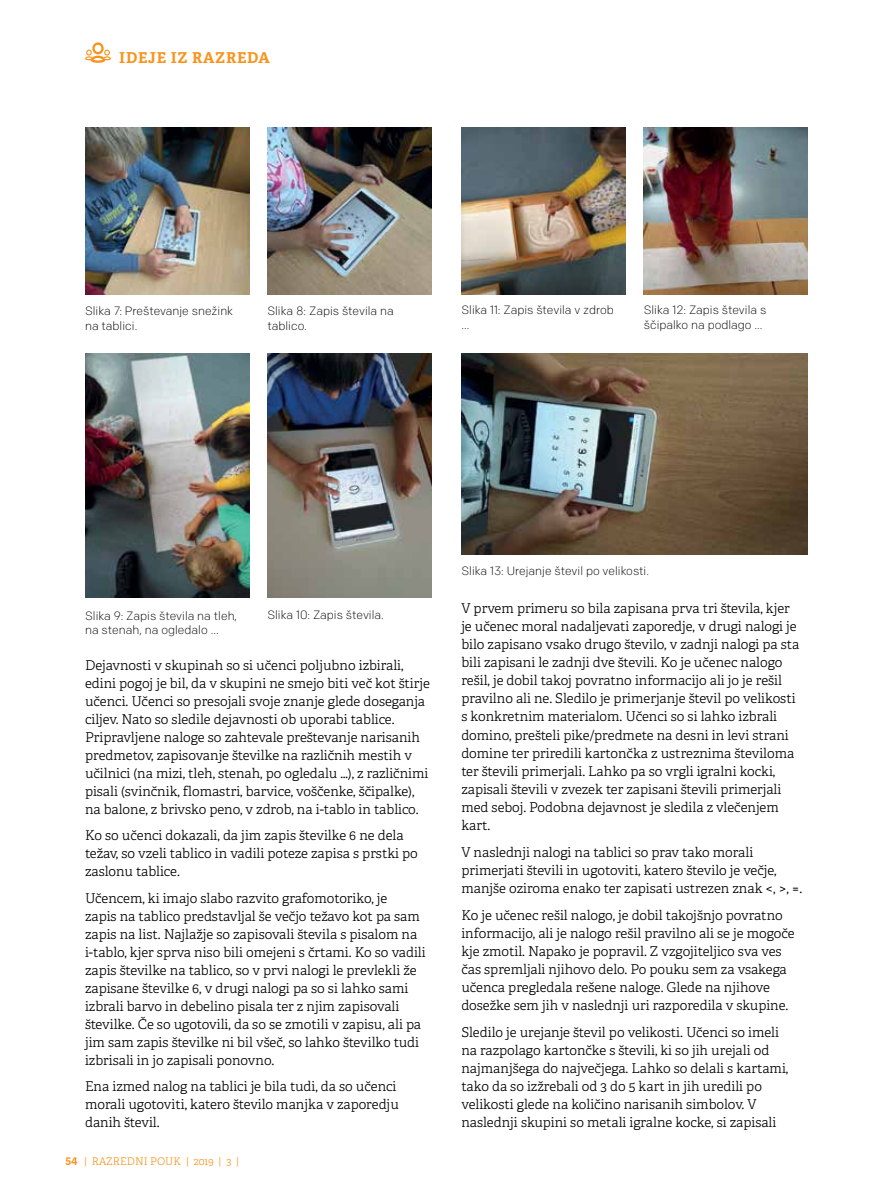
<style>
.page{position:relative;width:893px;height:1191px;background:#fff}
.page>*{position:absolute;margin:0;border:0;box-sizing:border-box;transform-origin:0 0}
.t1{font:700 15px "Adelle";color:#f7941e}
.t2{font:300 13.5px/18.1px "Adelle";color:#000}
.t3{font:300 12px/14.4px "Chrono";color:#000}
.t4{font:300 10.5px "Adelle";color:#f7941e}
.s1{font-family:"Adelle Sans";font-weight:700}
</style>
<div class="page">
<svg style="left:85px;top:42px;width:26px;height:21px"></svg>
<img style="left:85px;top:128px;width:164px;height:167px">
<img style="left:644px;top:128px;width:164px;height:167px">
<img style="left:267px;top:128px;width:165px;height:167px">
<img style="left:461px;top:128px;width:165px;height:167px">
<img style="left:85px;top:353px;width:164px;height:244px">
<img style="left:267px;top:353px;width:165px;height:244px">
<img style="left:461px;top:353px;width:347px;height:201px">
<p class="t1" style="left:119px;top:48px;width:11px">IDEJE</p>
<p class="t1" style="left:171px;top:48px;width:79px">IZ RAZ REDA</p>
<p class="t3" style="left:267px;top:304px;width:128px">Slika 8: Zapis števila na tablico.</p>
<p class="t3" style="left:461px;top:303px;width:154px">Slika 11: Zapis števila v zdrob …</p>
<p class="t3" style="left:85px;top:304px;width:150px">Slika 7: Preštevanje snežink na tablici.</p>
<p class="t3" style="left:644px;top:303px;width:124px">Slika 12: Zapis števila s ščipalko na podlago …</p>
<p class="t3" style="left:85px;top:608px;width:154px">Slika 9: Zapis števila na tleh, na stenah, na ogledalo …</p>
<p class="t3" style="left:267px;top:608px;width:118px">Slika 10: Zapis števila.</p>
<p class="t2" style="left:85px;top:656px;width:346px">Dejavnosti v skupinah so si učenci poljubno izbirali, edini pogoj je bil, da v skupini ne smejo biti več kot štirje učenci. Učenci so presojali svoje znanje glede doseganja ciljev. Nato so sledile dejavnosti ob uporabi tablice.<br>Pripravljene naloge so zahtevale preštevanje narisanih predmetov, zapisovanje številke na različnih mestih v učilnici (na mizi, tleh, stenah, po ogledalu …), z različnimi pisali (svinčnik, flomastri, barvice, voščenke, ščipalke), na balone, z brivsko peno, v zdrob, na i-tablo in tablico.</p>
<p class="t2" style="left:85px;top:826px;width:334px">Ko so učenci dokazali, da jim zapis številke 6 ne dela težav, so vzeli tablico in vadili poteze zapisa s prstki po zaslonu tablice.</p>
<p class="t2" style="left:85px;top:889px;width:342px">Učencem, ki imajo slabo razvito grafomotoriko, je<br>zapis na tablico predstavljal še večjo težavo kot pa sam zapis na list. Najlažje so zapisovali števila s pisalom na i-tablo, kjer sprva niso bili omejeni s črtami. Ko so vadili zapis številke na tablico, so v prvi nalogi le prevlekli že zapisane številke 6, v drugi nalogi pa so si lahko sami izbrali barvo in debelino pisala ter z njim zapisovali številke. Če so ugotovili, da so se zmotili v zapisu, ali pa jim sam zapis številke ni bil všeč, so lahko številko tudi izbrisali in jo zapisali ponovno.</p>
<p class="t2" style="left:85px;top:1077px;width:315px">Ena izmed nalog na tablici je bila tudi, da so učenci morali ugotoviti, katero število manjka v zaporedju danih števil.</p>
<p class="t4" style="left:66px;top:1154px;width:175px"><span class="s1">54</span> | RAZREDNI POUK | 2019 | 3 |</p>
<p class="t3" style="left:461px;top:564px;width:189px">Slika 13: Urejanje števil po velikosti.</p>
<p class="t2" style="left:461px;top:599px;width:339px">V prvem primeru so bila zapisana prva tri števila, kjer je učenec moral nadaljevati zaporedje, v drugi nalogi je bilo zapisano vsako drugo število, v zadnji nalogi pa sta bili zapisani le zadnji dve števili. Ko je učenec nalogo rešil, je dobil takoj povratno informacijo ali jo je rešil pravilno ali ne. Sledilo je primerjanje števil po velikosti s konkretnim materialom. Učenci so si lahko izbrali domino, prešteli pike/predmete na desni in levi strani domine ter priredili kartončka z ustreznima številoma ter števili primerjali. Lahko pa so vrgli igralni kocki, zapisali števili v zvezek ter zapisani števili primerjali med seboj. Podobna dejavnost je sledila z vlečenjem kart.</p>
<p class="t2" style="left:461px;top:843px;width:343px">V naslednji nalogi na tablici so prav tako morali primerjati števili in ugotoviti, katero število je večje, manjše oziroma enako ter zapisati ustrezen znak &lt;, &gt;, =.</p>
<p class="t2" style="left:461px;top:906px;width:335px">Ko je učenec rešil nalogo, je dobil takojšnjo povratno informacijo, ali je nalogo rešil pravilno ali se je mogoče kje zmotil. Napako je popravil. Z vzgojiteljico sva ves čas spremljali njihovo delo. Po pouku sem za vsakega učenca pregledala rešene naloge. Glede na njihove dosežke sem jih v naslednji uri razporedila v skupine.</p>
<p class="t2" style="left:461px;top:1023px;width:328px">Sledilo je urejanje števil po velikosti. Učenci so imeli na razpolago kartončke s števili, ki so jih urejali od najmanjšega do največjega. Lahko so delali s kartami, tako da so izžrebali od 3 do 5 kart in jih uredili po velikosti glede na količino narisanih simbolov. V naslednji skupini so metali igralne kocke, si zapisali</p>
</div>
